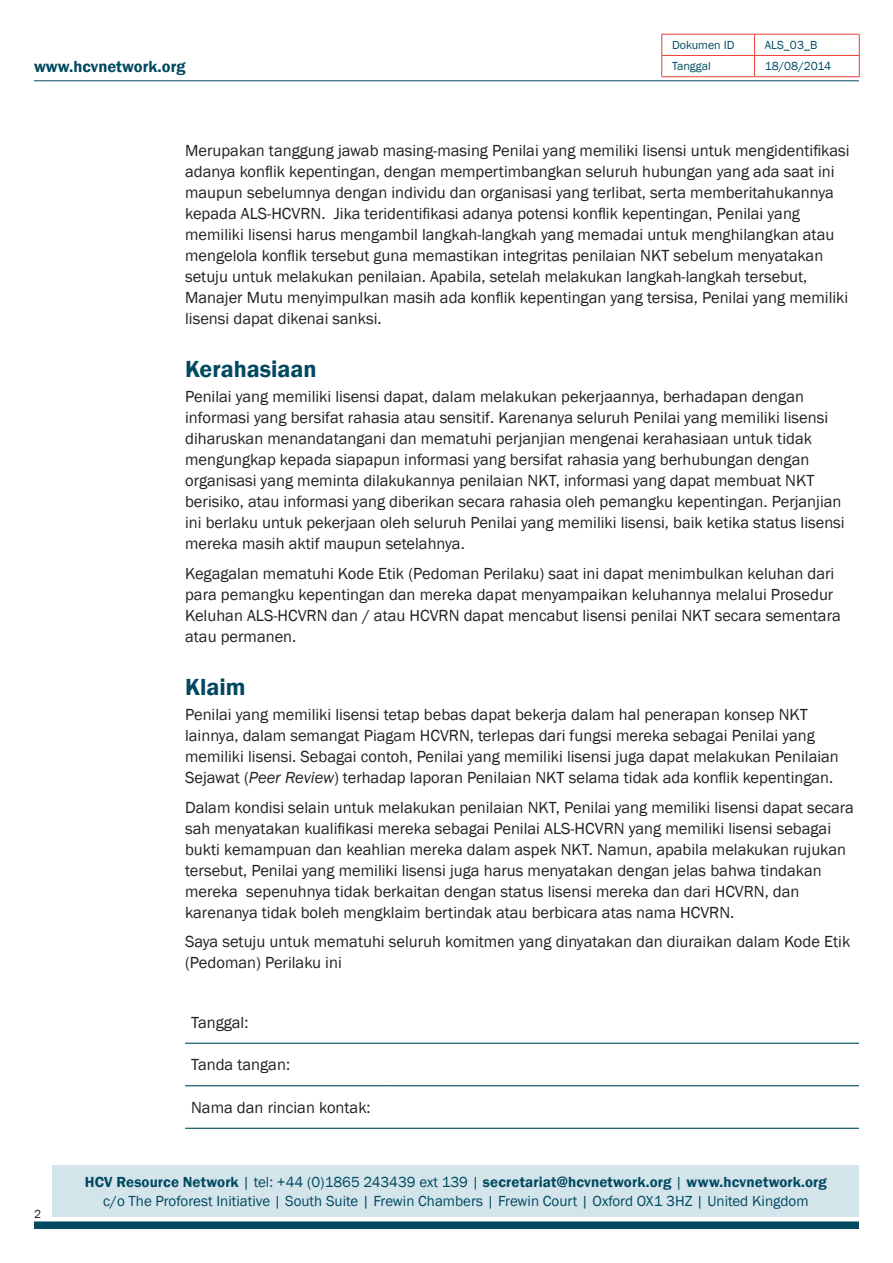
<style>
.page{position:relative;width:893px;height:1263px;background:#fff}
.page>*{position:absolute;margin:0;border:0;box-sizing:border-box;transform-origin:0 0}
.Subhead_1{font:600 24px "Franklin Gothic";color:#004960}
.Body_text_1{font:16.5px/21px "Franklin Gothic";color:#231f20}
.web_address{font:600 16.5px "Franklin Gothic";color:#004960}
.body_text_-_centred{font:600 15px "Franklin Gothic";letter-spacing:.005em;color:#004960}
.body_text_-_centred-2{font:15px "Franklin Gothic";color:#004960}
.Table_text_-_8pt_blu{font:12px "Franklin Gothic";color:#004960}
.t1{font:12px "Franklin Gothic";color:#231f20}
.s1{font-style:italic}
.s2{font-weight:400}
</style>
<div class="page">
<div style="left:34px;top:1221px;width:825px;height:8px;background:#004960"></div>
<hr style="left:34px;top:80px;width:825px;height:1px;background:#004960">
<div style="left:53px;top:1165px;width:806px;height:51px;background:#d3e4eb"></div>
<hr style="left:662px;top:34px;width:93px;height:1px;background:#ee3f34">
<hr style="left:755px;top:34px;width:104px;height:1px;background:#ee3f34">
<hr style="left:662px;top:55px;width:93px;height:1px;background:#ee3f34">
<svg style="left:661px;top:34px;width:1px;height:43px"></svg>
<hr style="left:755px;top:55px;width:104px;height:1px;background:#ee3f34">
<svg style="left:754px;top:34px;width:1px;height:42px"></svg>
<svg style="left:859px;top:34px;width:1px;height:43px"></svg>
<hr style="left:662px;top:76px;width:93px;height:1px;background:#ee3f34">
<hr style="left:755px;top:76px;width:104px;height:1px;background:#ee3f34">
<hr style="left:185px;top:1043px;width:203px;height:1px;background:#004960">
<hr style="left:388px;top:1043px;width:471px;height:1px;background:#004960">
<hr style="left:185px;top:1085px;width:203px;height:1px;background:#004960">
<hr style="left:388px;top:1085px;width:471px;height:1px;background:#004960">
<hr style="left:185px;top:1128px;width:203px;height:1px;background:#004960">
<hr style="left:388px;top:1128px;width:471px;height:1px;background:#004960">
<p class="web_address" style="left:34px;top:56px;width:153px">www.hcvnetwork.org</p>
<p class="Table_text_-_8pt_blu" style="left:672px;top:37px;width:64px">Dokumen ID</p>
<p class="Table_text_-_8pt_blu" style="left:765px;top:37px;width:54px">ALS_03_B</p>
<p class="Table_text_-_8pt_blu" style="left:672px;top:58px;width:40px">Tanggal</p>
<p class="Table_text_-_8pt_blu" style="left:765px;top:58px;width:68px">18/08/2014</p>
<p class="Body_text_1" style="left:185px;top:140px;width:666px">Merupakan tanggung jawab masing-masing Penilai yang memiliki lisensi untuk mengidentifikasi adanya konflik kepentingan, dengan mempertimbangkan seluruh hubungan yang ada saat ini maupun sebelumnya dengan individu dan organisasi yang terlibat, serta memberitahukannya kepada ALS-HCVRN. Jika teridentifikasi adanya potensi konflik kepentingan, Penilai yang memiliki lisensi harus mengambil langkah-langkah yang memadai untuk menghilangkan atau mengelola konflik tersebut guna memastikan integritas penilaian NKT sebelum menyatakan setuju untuk melakukan penilaian. Apabila, setelah melakukan langkah-langkah tersebut, Manajer Mutu menyimpulkan masih ada konflik kepentingan yang tersisa, Penilai yang memiliki lisensi dapat dikenai sanksi.</p>
<p class="Subhead_1" style="left:185px;top:354px;width:133px">Kerahasiaan</p>
<p class="Body_text_1" style="left:185px;top:387px;width:661px">Penilai yang memiliki lisensi dapat, dalam melakukan pekerjaannya, berhadapan dengan informasi yang bersifat rahasia atau sensitif. Karenanya seluruh Penilai yang memiliki lisensi diharuskan menandatangani dan mematuhi perjanjian mengenai kerahasiaan untuk tidak mengungkap kepada siapapun informasi yang bersifat rahasia yang berhubungan dengan organisasi yang meminta dilakukannya penilaian NKT, informasi yang dapat membuat NKT berisiko, atau informasi yang diberikan secara rahasia oleh pemangku kepentingan. Perjanjian ini berlaku untuk pekerjaan oleh seluruh Penilai yang memiliki lisensi, baik ketika status lisensi mereka masih aktif maupun setelahnya.</p>
<p class="Body_text_1" style="left:185px;top:563px;width:657px">Kegagalan mematuhi Kode Etik (Pedoman Perilaku) saat ini dapat menimbulkan keluhan dari para pemangku kepentingan dan mereka dapat menyampaikan keluhannya melalui Prosedur Keluhan ALS-HCVRN dan / atau HCVRN dapat mencabut lisensi penilai NKT secara sementara atau permanen.</p>
<p class="Subhead_1" style="left:185px;top:672px;width:62px">Klaim</p>
<p class="Body_text_1" style="left:185px;top:705px;width:655px">Penilai yang memiliki lisensi tetap bebas dapat bekerja dalam hal penerapan konsep NKT lainnya, dalam semangat Piagam HCVRN, terlepas dari fungsi mereka sebagai Penilai yang memiliki lisensi. Sebagai contoh, Penilai yang memiliki lisensi juga dapat melakukan Penilaian Sejawat (<span class="s1">Peer Review</span>) terhadap laporan Penilaian NKT selama tidak ada konflik kepentingan.</p>
<p class="Body_text_1" style="left:185px;top:797px;width:670px">Dalam kondisi selain untuk melakukan penilaian NKT, Penilai yang memiliki lisensi dapat secara sah menyatakan kualifikasi mereka sebagai Penilai ALS-HCVRN yang memiliki lisensi sebagai bukti kemampuan dan keahlian mereka dalam aspek NKT. Namun, apabila melakukan rujukan tersebut, Penilai yang memiliki lisensi juga harus menyatakan dengan jelas bahwa tindakan mereka sepenuhnya tidak berkaitan dengan status lisensi mereka dan dari HCVRN, dan karenanya tidak boleh mengklaim bertindak atau berbicara atas nama HCVRN.</p>
<p class="Body_text_1" style="left:185px;top:932px;width:667px">Saya setuju untuk mematuhi seluruh komitmen yang dinyatakan dan diuraikan dalam Kode Etik (Pedoman) Perilaku ini</p>
<p class="t1" style="left:34px;top:1206px;width:9px">2</p>
<p class="Body_text_1" style="left:191px;top:1012px;width:59px">Tanggal:</p>
<p class="Body_text_1" style="left:191px;top:1054px;width:100px">Tanda tangan:</p>
<p class="Body_text_1" style="left:191px;top:1097px;width:181px">Nama dan rincian kontak:</p>
<p class="body_text_-_centred" style="left:85px;top:1173px;width:743px">HCV Resource Network <span class="s2">| tel: +44 (0)1865 243439 ext 139 |</span> secretariat@hcvnetwork.org <span class="s2">|</span> www.hcvnetwork.org</p>
<p class="body_text_-_centred-2" style="left:103px;top:1191px;width:707px">c/o The Proforest Initiative | South Suite | Frewin Chambers | Frewin Court | Oxford OX1 3HZ | United Kingdom</p>
</div>
